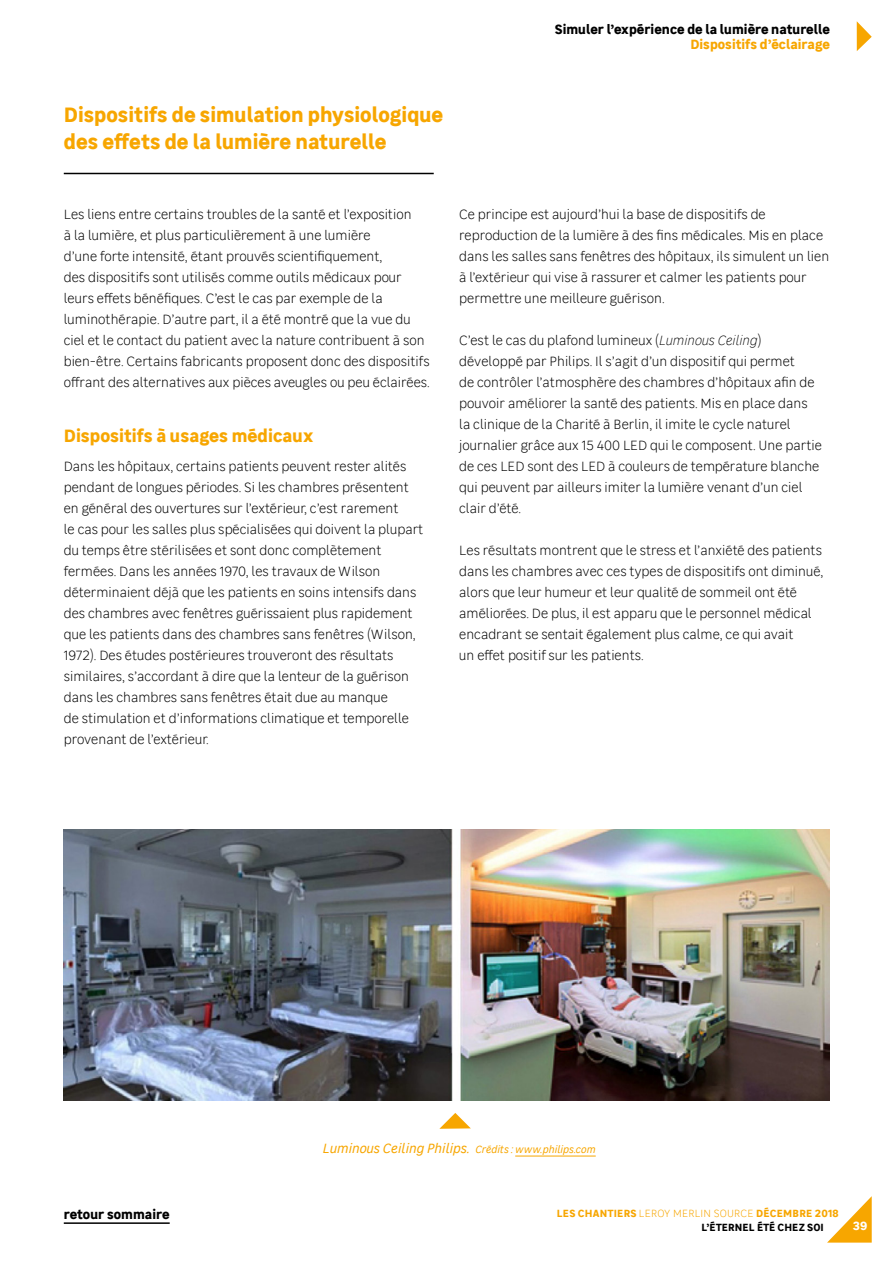
<style>
.page{position:relative;width:893px;height:1263px;background:#fff}
.page>*{position:absolute;margin:0;border:0;box-sizing:border-box;transform-origin:0 0}
.t1{font:700 21px/27px "Leroy Merlin Sans";color:#f7a600}
.t2{font:700 18px "Leroy Merlin Sans";color:#f7a600}
.t3{font:300 13.5px/21px "Leroy Merlin Sans";color:#000}
.t4{font:700 13.5px "Leroy Merlin Sans";color:#000}
.t5{font:italic 13.5px "Leroy Merlin Sans";color:#f7a600}
.t6{font:700 13.5px "Leroy Merlin Sans";color:#f7a600}
.t7{font:700 12px "Leroy Merlin Sans";color:#fff}
.t8{font:700 10.5px/13.5px "Leroy Merlin Sans";letter-spacing:.01em;color:#f7a600}
.s1{font-style:italic}
.s2{font-size:10.5px}
.s3{font-weight:300}
.s4{color:#000}
</style>
<div class="page">
<svg style="left:857px;top:21px;width:15px;height:30px"></svg>
<hr style="left:64px;top:173px;width:370px;height:1px;background:#000">
<img style="left:64px;top:829px;width:765px;height:271px">
<hr style="left:515px;top:1156px;width:81px;height:1px;background:#f7a600">
<svg style="left:439px;top:1113px;width:32px;height:16px"></svg>
<svg style="left:827px;top:1196px;width:45px;height:46px"></svg>
<hr style="left:64px;top:1222px;width:106px;height:2px;background:#000">
<h1 class="t1" style="left:64px;top:100px;width:381px">Dispositifs de simulation physiologique des effets de la lumière naturelle</h1>
<p class="t4" style="left:555px;top:19px;width:277px">Simuler l’expérience de la lumière naturelle</p>
<p class="t6" style="left:690px;top:34px;width:141px">Dispositifs d’éclairage</p>
<p class="t3" style="left:64px;top:203px;width:368px">Les liens entre certains troubles de la santé et l’exposition<br>à la lumière, et plus particulièrement à une lumière<br>d’une forte intensité, étant prouvés scientifiquement,<br>des dispositifs sont utilisés comme outils médicaux pour leurs effets bénéfiques. C’est le cas par exemple de la luminothérapie. D’autre part, il a été montré que la vue du ciel et le contact du patient avec la nature contribuent à son bien-être. Certains fabricants proposent donc des dispositifs offrant des alternatives aux pièces aveugles ou peu éclairées.</p>
<h2 class="t2" style="left:64px;top:421px;width:251px">Dispositifs à usages médicaux</h2>
<p class="t3" style="left:64px;top:455px;width:361px">Dans les hôpitaux, certains patients peuvent rester alités pendant de longues périodes. Si les chambres présentent en général des ouvertures sur l’extérieur, c’est rarement<br>le cas pour les salles plus spécialisées qui doivent la plupart du temps être stérilisées et sont donc complètement fermées. Dans les années 1970, les travaux de Wilson déterminaient déjà que les patients en soins intensifs dans des chambres avec fenêtres guérissaient plus rapidement que les patients dans des chambres sans fenêtres (Wilson, 1972). Des études postérieures trouveront des résultats similaires, s’accordant à dire que la lenteur de la guérison dans les chambres sans fenêtres était due au manque<br>de stimulation et d’informations climatique et temporelle provenant de l’extérieur.</p>
<p class="t3" style="left:459px;top:203px;width:371px">Ce principe est aujourd’hui la base de dispositifs de reproduction de la lumière à des fins médicales. Mis en place dans les salles sans fenêtres des hôpitaux, ils simulent un lien à l’extérieur qui vise à rassurer et calmer les patients pour permettre une meilleure guérison.</p>
<p class="t3" style="left:459px;top:329px;width:364px">C’est le cas du plafond lumineux (<span class="s1">Luminous Ceiling</span>) développé par Philips. Il s’agit d’un dispositif qui permet<br>de contrôler l’atmosphère des chambres d’hôpitaux afin de pouvoir améliorer la santé des patients. Mis en place dans la clinique de la Charité à Berlin, il imite le cycle naturel journalier grâce aux 15 400 LED qui le composent. Une partie de ces LED sont des LED à couleurs de température blanche qui peuvent par ailleurs imiter la lumière venant d’un ciel clair d’été.</p>
<p class="t3" style="left:459px;top:539px;width:366px">Les résultats montrent que le stress et l’anxiété des patients dans les chambres avec ces types de dispositifs ont diminué, alors que leur humeur et leur qualité de sommeil ont été améliorées. De plus, il est apparu que le personnel médical encadrant se sentait également plus calme, ce qui avait<br>un effet positif sur les patients.</p>
<p class="t4" style="left:64px;top:1203px;width:107px">retour sommaire</p>
<p class="t5" style="left:323px;top:1139px;width:274px">Luminous Ceiling Philips. <span class="s2">Crédits : www.philips.com</span></p>
<p class="t8" style="left:701px;top:1206px;width:139px;text-indent:-145px">LES CHANTIERS <span class="s3">LEROY MERLIN SOURCE</span> DÉCEMBRE 2018<br><span class="s4">L’ÉTERNEL ÉTÉ CHEZ SOI</span></p>
<p class="t7" style="left:853px;top:1216px;width:16px">39</p>
</div>
